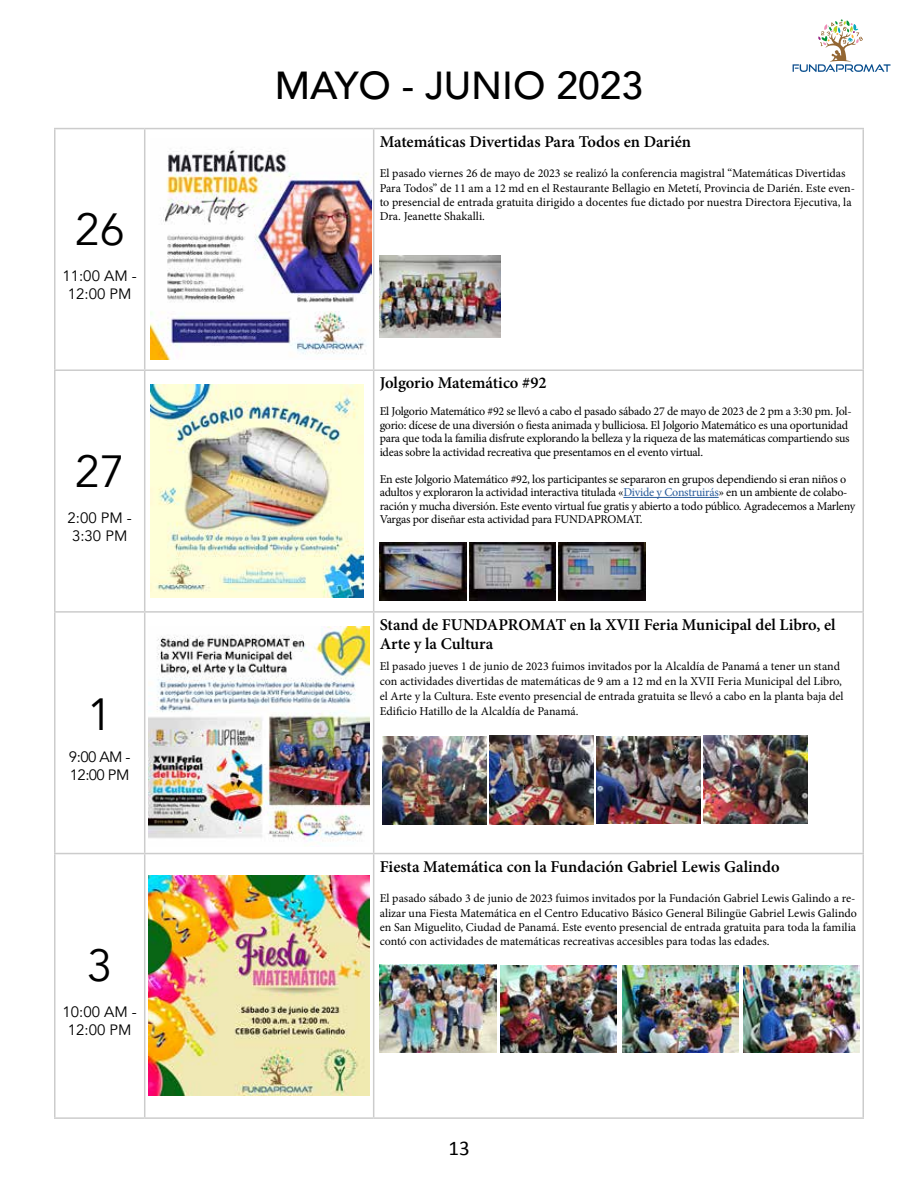
<style>
.page{position:relative;width:918px;height:1188px;background:#fff}
.page>*{position:absolute;margin:0;border:0;box-sizing:border-box;transform-origin:0 0}
.t1{font:45px "Avenir";color:#000}
.t2{font:500 39px "Avenir";color:#000}
.t3{font:21px "Calibri";color:#000}
.t4{font:600 16.5px/19.5px "Minion Pro";color:#000}
.t5{font:15px/18px "Avenir";color:#000;text-align:center}
.t6{font:12px/14.4px "Minion Pro";letter-spacing:-.01em;color:#000}
.s1{color:#275b9b}
</style>
<div class="page">
<svg style="left:793px;top:19px;width:98px;height:53px"></svg>
<hr style="left:54px;top:128px;width:91px;height:1px;background:#ccc">
<hr style="left:54px;top:129px;width:2px;height:240px;background:#ccc">
<hr style="left:145px;top:128px;width:229px;height:1px;background:#ccc">
<hr style="left:144px;top:129px;width:1px;height:240px;background:#ccc">
<hr style="left:374px;top:128px;width:490px;height:1px;background:#ccc">
<hr style="left:373px;top:129px;width:1px;height:240px;background:#ccc">
<hr style="left:862px;top:129px;width:2px;height:240px;background:#ccc">
<hr style="left:54px;top:369px;width:91px;height:2px;background:#ccc">
<hr style="left:54px;top:371px;width:2px;height:240px;background:#ccc">
<hr style="left:145px;top:369px;width:229px;height:2px;background:#ccc">
<hr style="left:144px;top:371px;width:1px;height:240px;background:#ccc">
<hr style="left:374px;top:369px;width:490px;height:2px;background:#ccc">
<hr style="left:373px;top:371px;width:1px;height:240px;background:#ccc">
<hr style="left:862px;top:371px;width:2px;height:240px;background:#ccc">
<hr style="left:54px;top:611px;width:91px;height:2px;background:#ccc">
<hr style="left:54px;top:613px;width:2px;height:240px;background:#ccc">
<hr style="left:145px;top:611px;width:229px;height:2px;background:#ccc">
<hr style="left:144px;top:613px;width:1px;height:240px;background:#ccc">
<hr style="left:374px;top:611px;width:490px;height:2px;background:#ccc">
<hr style="left:373px;top:613px;width:1px;height:240px;background:#ccc">
<hr style="left:862px;top:613px;width:2px;height:240px;background:#ccc">
<hr style="left:54px;top:853px;width:91px;height:1px;background:#ccc">
<hr style="left:54px;top:854px;width:2px;height:263px;background:#ccc">
<hr style="left:145px;top:853px;width:229px;height:1px;background:#ccc">
<hr style="left:144px;top:854px;width:1px;height:263px;background:#ccc">
<hr style="left:374px;top:853px;width:490px;height:1px;background:#ccc">
<hr style="left:373px;top:854px;width:1px;height:263px;background:#ccc">
<hr style="left:862px;top:854px;width:2px;height:263px;background:#ccc">
<hr style="left:54px;top:1117px;width:91px;height:2px;background:#ccc">
<hr style="left:145px;top:1117px;width:229px;height:2px;background:#ccc">
<hr style="left:374px;top:1117px;width:490px;height:2px;background:#ccc">
<img style="left:151px;top:149px;width:221px;height:211px">
<img style="left:380px;top:255px;width:120px;height:83px">
<img style="left:151px;top:385px;width:213px;height:213px">
<hr style="left:623px;top:497px;width:96px;height:1px;background:#275b9b">
<img style="left:380px;top:542px;width:86px;height:59px">
<img style="left:469px;top:542px;width:87px;height:59px">
<img style="left:559px;top:542px;width:86px;height:59px">
<img style="left:149px;top:626px;width:220px;height:216px">
<img style="left:382px;top:737px;width:105px;height:88px">
<img style="left:489px;top:735px;width:104px;height:89px">
<img style="left:596px;top:736px;width:104px;height:87px">
<img style="left:703px;top:735px;width:104px;height:89px">
<img style="left:149px;top:875px;width:221px;height:221px">
<img style="left:380px;top:964px;width:116px;height:88px">
<img style="left:500px;top:965px;width:117px;height:87px">
<img style="left:622px;top:965px;width:117px;height:87px">
<img style="left:743px;top:965px;width:117px;height:88px">
<h1 class="t1" style="left:75px;top:203px;width:52px">26</h1>
<p class="t5" style="left:62px;top:267px;width:76px">11:00 AM -<br>12:00 PM</p>
<h1 class="t1" style="left:75px;top:444px;width:52px">27</h1>
<p class="t5" style="left:67px;top:509px;width:66px">2:00 PM -<br>3:30 PM</p>
<h1 class="t1" style="left:87px;top:688px;width:27px">1</h1>
<p class="t5" style="left:69px;top:749px;width:63px;text-align:left">9:00 AM -<br>12:00 PM</p>
<h1 class="t1" style="left:87px;top:939px;width:27px">3</h1>
<p class="t5" style="left:62px;top:1003px;width:76px">10:00 AM -<br>12:00 PM</p>
<h2 class="t2" style="left:275px;top:51px;width:370px">MAYO - JUNIO 2023</h2>
<h3 class="t4" style="left:380px;top:131px;width:313px">Matemáticas Divertidas Para Todos en Darién</h3>
<p class="t6" style="left:380px;top:166px;width:477px">El pasado viernes 26 de mayo de 2023 se realizó la conferencia magistral “Matemáticas Divertidas Para Todos” de 11 am a 12 md en el Restaurante Bellagio en Metetí, Provincia de Darién. Este even&shy;to presencial de entrada gratuita dirigido a docentes fue dictado por nuestra Directora Ejecutiva, la Dra. Jeanette Shakalli.</p>
<h3 class="t4" style="left:380px;top:373px;width:168px">Jolgorio Matemático #92</h3>
<p class="t6" style="left:380px;top:405px;width:473px;line-height:13.5px">El Jolgorio Matemático #92 se llevó a cabo el pasado sábado 27 de mayo de 2023 de 2 pm a 3:30 pm. Jol&shy;gorio: dícese de una diversión o fiesta animada y bulliciosa. El Jolgorio Matemático es una oportunidad para que toda la familia disfrute explorando la belleza y la riqueza de las matemáticas compartiendo sus ideas sobre la actividad recreativa que presentamos en el evento virtual.</p>
<p class="t6" style="left:380px;top:472px;width:477px;line-height:13.5px">En este Jolgorio Matemático #92, los participantes se separaron en grupos dependiendo si eran niños o adultos y exploraron la actividad interactiva titulada «<span class="s1">Divide y Construirás</span>» en un ambiente de colabo&shy;ración y mucha diversión. Este evento virtual fue gratis y abierto a todo público. Agradecemos a Marleny Vargas por diseñar esta actividad para FUNDAPROMAT.</p>
<h3 class="t4" style="left:380px;top:615px;width:457px">Stand de FUNDAPROMAT en la XVII Feria Municipal del Libro, el<br>Arte y la Cultura</h3>
<p class="t6" style="left:380px;top:659px;width:465px;line-height:15px">El pasado jueves 1 de junio de 2023 fuimos invitados por la Alcaldía de Panamá a tener un stand con actividades divertidas de matemáticas de 9 am a 12 md en la XVII Feria Municipal del Libro, el Arte y la Cultura. Este evento presencial de entrada gratuita se llevó a cabo en la planta baja del Edificio Hatillo de la Alcaldía de Panamá.</p>
<h3 class="t4" style="left:380px;top:856px;width:401px">Fiesta Matemática con la Fundación Gabriel Lewis Galindo</h3>
<p class="t6" style="left:380px;top:891px;width:479px">El pasado sábado 3 de junio de 2023 fuimos invitados por la Fundación Gabriel Lewis Galindo a re&shy;alizar una Fiesta Matemática en el Centro Educativo Básico General Bilingüe Gabriel Lewis Galindo en San Miguelito, Ciudad de Panamá. Este evento presencial de entrada gratuita para toda la familia contó con actividades de matemáticas recreativas accesibles para todas las edades.</p>
<h3 class="t3" style="left:448px;top:1133px;width:23px">13</h3>
</div>
